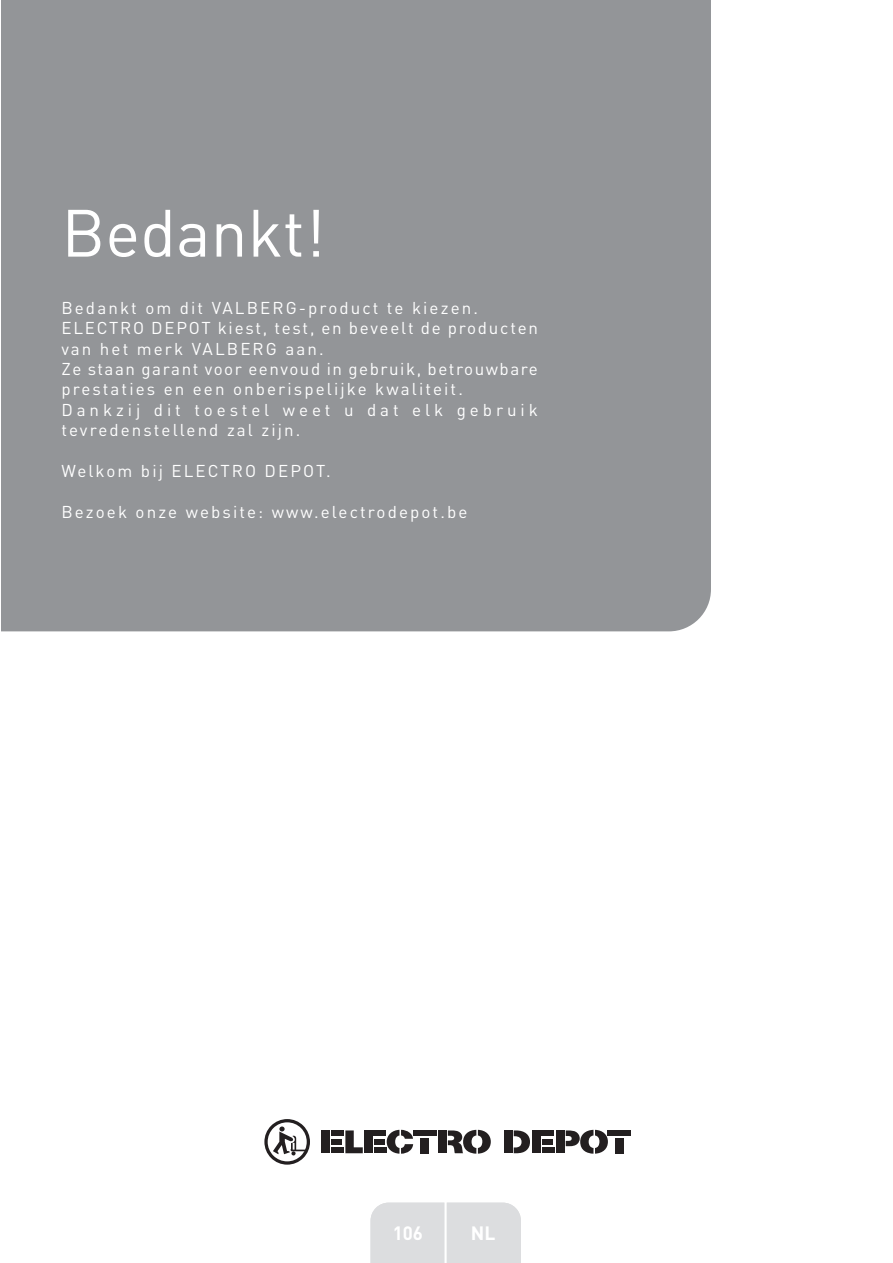
<style>
.page{position:relative;width:893px;height:1263px;background:#fff}
.page>*{position:absolute;margin:0;border:0;box-sizing:border-box;transform-origin:0 0}
.t1{font:65.7px "DIN Pro";color:#fff}
.t2{font:700 19.05px "DIN Pro";letter-spacing:-.005em;color:#fff}
.t3{font:16.95px/20.4px "DIN Pro";letter-spacing:.125em;color:#fff}
</style>
<div class="page">
<div style="left:370px;top:1203px;width:151px;height:60px;background:#dcdddf"></div>
<hr style="left:444px;top:1179px;width:3px;height:84px;background:#fff">
<div style="left:1px;top:0;width:710px;height:631px;background:#939598"></div>
<svg style="left:345px;top:1130px;width:18px;height:23px"></svg>
<div style="left:374px;top:1139px;width:11px;height:5px;background:#231f20"></div>
<div style="left:374px;top:1130px;width:12px;height:6px;background:#231f20"></div>
<div style="left:374px;top:1147px;width:12px;height:6px;background:#231f20"></div>
<div style="left:364px;top:1130px;width:8px;height:23px;background:#231f20"></div>
<div style="left:331px;top:1139px;width:11px;height:5px;background:#231f20"></div>
<div style="left:331px;top:1130px;width:12px;height:6px;background:#231f20"></div>
<div style="left:331px;top:1147px;width:13px;height:6px;background:#231f20"></div>
<div style="left:321px;top:1130px;width:9px;height:23px;background:#231f20"></div>
<div style="left:438px;top:1130px;width:8px;height:23px;background:#231f20"></div>
<svg style="left:448px;top:1130px;width:43px;height:24px"></svg>
<svg style="left:387px;top:1130px;width:26px;height:24px"></svg>
<div style="left:413px;top:1130px;width:24px;height:6px;background:#231f20"></div>
<div style="left:421px;top:1138px;width:8px;height:15px;background:#231f20"></div>
<div style="left:542px;top:1139px;width:10px;height:5px;background:#231f20"></div>
<div style="left:542px;top:1130px;width:12px;height:6px;background:#231f20"></div>
<div style="left:542px;top:1147px;width:12px;height:6px;background:#231f20"></div>
<div style="left:532px;top:1130px;width:8px;height:23px;background:#231f20"></div>
<div style="left:504px;top:1130px;width:8px;height:23px;background:#231f20"></div>
<svg style="left:514px;top:1130px;width:16px;height:23px"></svg>
<div style="left:608px;top:1130px;width:23px;height:6px;background:#231f20"></div>
<div style="left:615px;top:1138px;width:9px;height:15px;background:#231f20"></div>
<div style="left:556px;top:1130px;width:8px;height:23px;background:#231f20"></div>
<svg style="left:566px;top:1130px;width:42px;height:24px"></svg>
<svg style="left:264px;top:1119px;width:46px;height:46px"></svg>
<h1 class="t1" style="left:61px;top:210px;width:266px">Bedankt!</h1>
<p class="t3" style="left:61px;top:300px;width:478px">Bedankt om dit VALBERG-product te kiezen.<br>ELECTRO DEPOT kiest, test, en beveelt de producten van het merk VALBERG aan.<br>Ze staan garant voor eenvoud in gebruik, betrouwbare prestaties en een onberispelijke kwaliteit.<br>Dankzij dit toestel weet u dat elk gebruik tevredenstellend zal zijn.</p>
<p class="t3" style="left:61px;top:463px;width:271px">Welkom bij ELECTRO DEPOT.</p>
<p class="t3" style="left:61px;top:503px;width:407px">Bezoek onze website: www.electrodepot.be</p>
<p class="t2" style="left:393px;top:1220px;width:32px">106</p>
<p class="t2" style="left:471px;top:1220px;width:25px">FR</p>
<p class="t2" style="left:471px;top:1220px;width:26px">NL</p>
</div>
